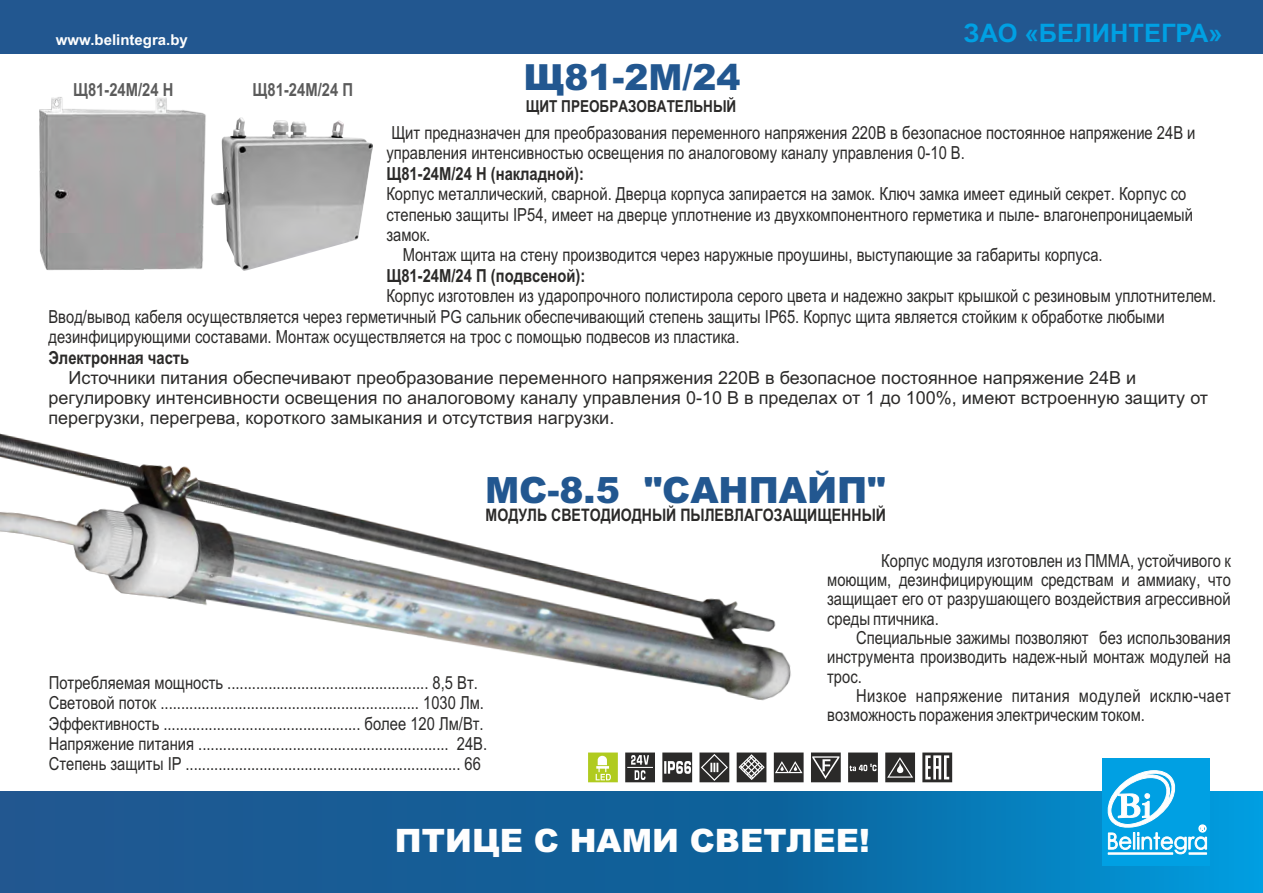
<style>
.page{position:relative;width:1263px;height:893px;background:#fff}
.page>*{position:absolute;margin:0;border:0;box-sizing:border-box;transform-origin:0 0}
.t1{font:900 36.15px "Arial";color:#225790}
.t2{font:900 36px "Arial";color:#225790}
.t3{font:900 32.25px "Arial";color:#fefefe}
.t4{font:700 25.5px "Arial";color:#00a0e3}
.t5{font:18px/20.4px "Arial Narrow";color:#2b2a29}
.t6{font:18px/20.1px "Arial";color:#2b2a29}
.t7{font:700 18px "Arial Narrow";color:#2b2a29}
.t8{font:700 18px "Arial Narrow";color:#5b5b5b}
.t9{font:700 17.25px "Arial Narrow";color:#2b2a29}
.t10{font:700 16.5px "Arial Narrow";color:#2b2a29}
.t11{font:700 15px "Arial";color:#fefefe}
</style>
<div class="page">
<svg style="left:0;top:792px;width:1263px;height:101px;background:#1167a2"></svg>
<div style="left:1102px;top:759px;width:108px;height:107px;background:#00a0e3"></div>
<svg style="left:1107px;top:758px;width:100px;height:97px"></svg>
<div style="left:0;top:0;width:1263px;height:53px;background:#225790"></div>
<svg style="left:737px;top:752px;width:29px;height:30px"></svg>
<svg style="left:774px;top:752px;width:30px;height:30px"></svg>
<svg style="left:848px;top:752px;width:30px;height:30px"></svg>
<svg style="left:811px;top:752px;width:30px;height:30px"></svg>
<svg style="left:625px;top:752px;width:30px;height:30px"></svg>
<svg style="left:662px;top:752px;width:30px;height:30px"></svg>
<svg style="left:699px;top:752px;width:30px;height:30px"></svg>
<svg style="left:588px;top:752px;width:30px;height:30px"></svg>
<svg style="left:885px;top:752px;width:30px;height:30px"></svg>
<svg style="left:922px;top:752px;width:30px;height:30px"></svg>
<img style="left:0;top:433px;width:791px;height:268px">
<img style="left:211px;top:117px;width:162px;height:153px">
<img style="left:39px;top:97px;width:167px;height:174px">
<p class="t11" style="left:56px;top:34px;width:133px">www.belintegra.by</p>
<p class="t8" style="left:73px;top:83px;width:102px">Щ81-24М/24 Н</p>
<p class="t8" style="left:253px;top:83px;width:102px">Щ81-24М/24 П</p>
<h2 class="t2" style="left:523px;top:64px;width:219px">Щ81-2М/24</h2>
<p class="t10" style="left:526px;top:100px;width:212px">ЩИТ ПРЕОБРАЗОВАТЕЛЬНЫЙ</p>
<h3 class="t4" style="left:964px;top:23px;width:260px">ЗАО «БЕЛИНТЕГРА»</h3>
<p class="t5" style="left:386px;top:124px;width:811px">Щит предназначен для преобразования переменного напряжения 220В в безопасное постоянное напряжение 24В и управления интенсивностью освещения по аналоговому каналу управления 0-10 В.</p>
<p class="t7" style="left:386px;top:167px;width:199px">Щ81-24М/24 Н (накладной):</p>
<p class="t5" style="left:386px;top:185px;width:802px">Корпус металлический, сварной. Дверца корпуса запирается на замок. Ключ замка имеет единый секрет. Корпус со</p>
<p class="t5" style="left:386px;top:206px;width:808px">степенью защиты IP54, имеет на дверце уплотнение из двухкомпонентного герметика и пыле- влагонепроницаемый</p>
<p class="t5" style="left:386px;top:226px;width:45px">замок.</p>
<p class="t5" style="left:403px;top:246px;width:701px">Монтаж щита на стену производится через наружные проушины, выступающие за габариты корпуса.</p>
<p class="t7" style="left:386px;top:269px;width:200px">Щ81-24М/24 П (подвсеной):</p>
<p class="t5" style="left:48px;top:287px;width:1169px;text-indent:338px">Корпус изготовлен из ударопрочного полистирола серого цвета и надежно закрыт крышкой с резиновым уплотнителем.<br>Ввод/вывод кабеля осуществляется через герметичный PG сальник обеспечивающий степень защиты IP65. Корпус щита является стойким к обработке любыми дезинфицирующими составами. Монтаж осуществляется на трос с помощью подвесов из пластика.</p>
<p class="t7" style="left:48px;top:350px;width:142px">Электронная часть</p>
<p class="t6" style="left:48px;top:369px;width:1161px;text-indent:20px">Источники питания обеспечивают преобразование переменного напряжения 220В в безопасное постоянное напряжение 24В и регулировку интенсивности освещения по аналоговому каналу управления 0-10 В в пределах от 1 до 100%, имеют встроенную защиту от перегрузки, перегрева, короткого замыкания и отсутствия нагрузки.</p>
<h1 class="t1" style="left:485px;top:477px;width:402px">МС-8.5 "САНПАЙП"</h1>
<p class="t9" style="left:486px;top:508px;width:402px">МОДУЛЬ СВЕТОДИОДНЫЙ ПЫЛЕВЛАГОЗАЩИЩЕННЫЙ</p>
<p class="t5" style="left:49px;top:674px;width:440px">Потребляемая мощность ................................................. 8,5 Вт.<br>Световой поток ............................................................... 1030 Лм.<br>Эффективность ................................................ более 120 Лм/Вт.<br>Напряжение питания ............................................................. 24В.<br>Степень защиты IP ................................................................... 66</p>
<p class="t5" style="left:827px;top:552px;width:405px;line-height:19.4px;text-align:justify;text-indent:54px">Корпус модуля изготовлен из ПММА, устойчивого к моющим, дезинфицирующим средствам и аммиаку, что защищает его от разрушающего воздействия агрессивной среды птичника.</p>
<p class="t5" style="left:827px;top:630px;width:405px;line-height:19.4px;text-align:justify;text-indent:29px">Специальные зажимы позволяют без использования инструмента производить надеж-ный монтаж модулей на трос.</p>
<p class="t5" style="left:827px;top:687px;width:405px;line-height:19.4px;text-indent:29px">Низкое напряжение питания модулей исклю-чает возможность поражения электрическим током.</p>
<h3 class="t3" style="left:395px;top:829px;width:476px">ПТИЦЕ С НАМИ СВЕТЛЕЕ!</h3>
</div>
